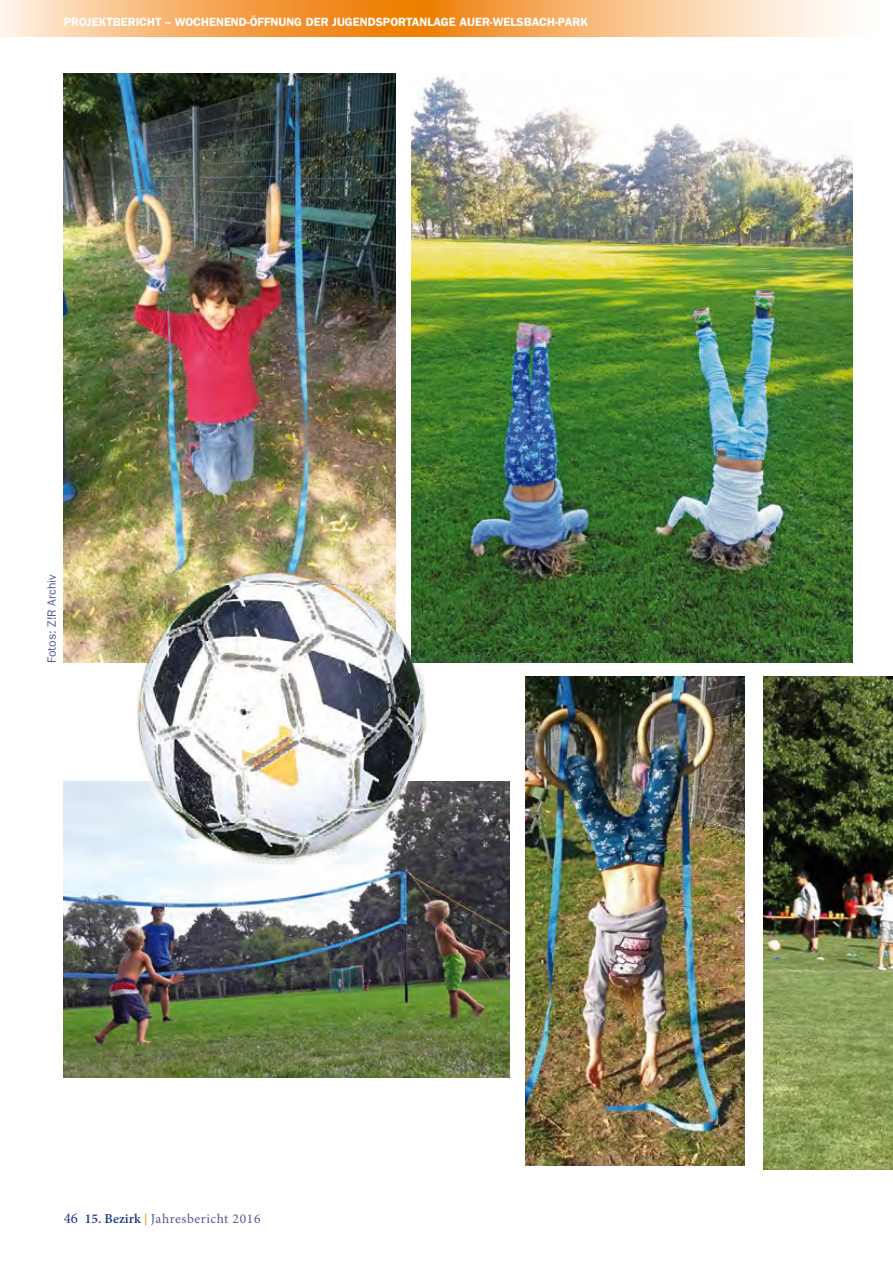
<style>
.page{position:relative;width:893px;height:1263px;background:#fff}
.page>*{position:absolute;margin:0;border:0;box-sizing:border-box;transform-origin:0 0}
.t1{font:13.5px "Minion Pro";letter-spacing:.04em;color:#525894}
.t2{font:600 12px "ITC Franklin Gothic Std";color:#fff}
.t3{font:12px "ITC Franklin Gothic Std";color:#525894}
.s1{font-size:15px;color:#1d3c82}
.s2{font-weight:600;color:#1d3c82}
.s3{font-family:"Helvetica Neue";font-size:12px;color:#ee7f00}
</style>
<div class="page">
<img style="left:764px;top:676px;width:129px;height:493px">
<img style="left:64px;top:781px;width:446px;height:296px">
<img style="left:64px;top:74px;width:331px;height:588px">
<img style="left:411px;top:76px;width:442px;height:586px">
<img style="left:525px;top:676px;width:219px;height:489px">
<img style="left:131px;top:557px;width:297px;height:318px">
<svg style="left:0;top:0;width:845px;height:36px;background:#f7b876"></svg>
<p class="t2" style="left:64px;top:14px;width:526px">PROJEKTBERICHT – WOCHENEND-ÖFFNUNG DER JUGENDSPORTANLAGE AUER-WELSBACH-PARK</p>
<p class="t3" style="left:45px;top:662px;width:89px;rotate:-90deg">Fotos: Z!R Archiv</p>
<p class="t1" style="left:64px;top:1210px;width:198px"><span class="s1">46</span> <span class="s2">15. Bezirk</span> <span class="s3">|</span> Jahresbericht 2016</p>
</div>
